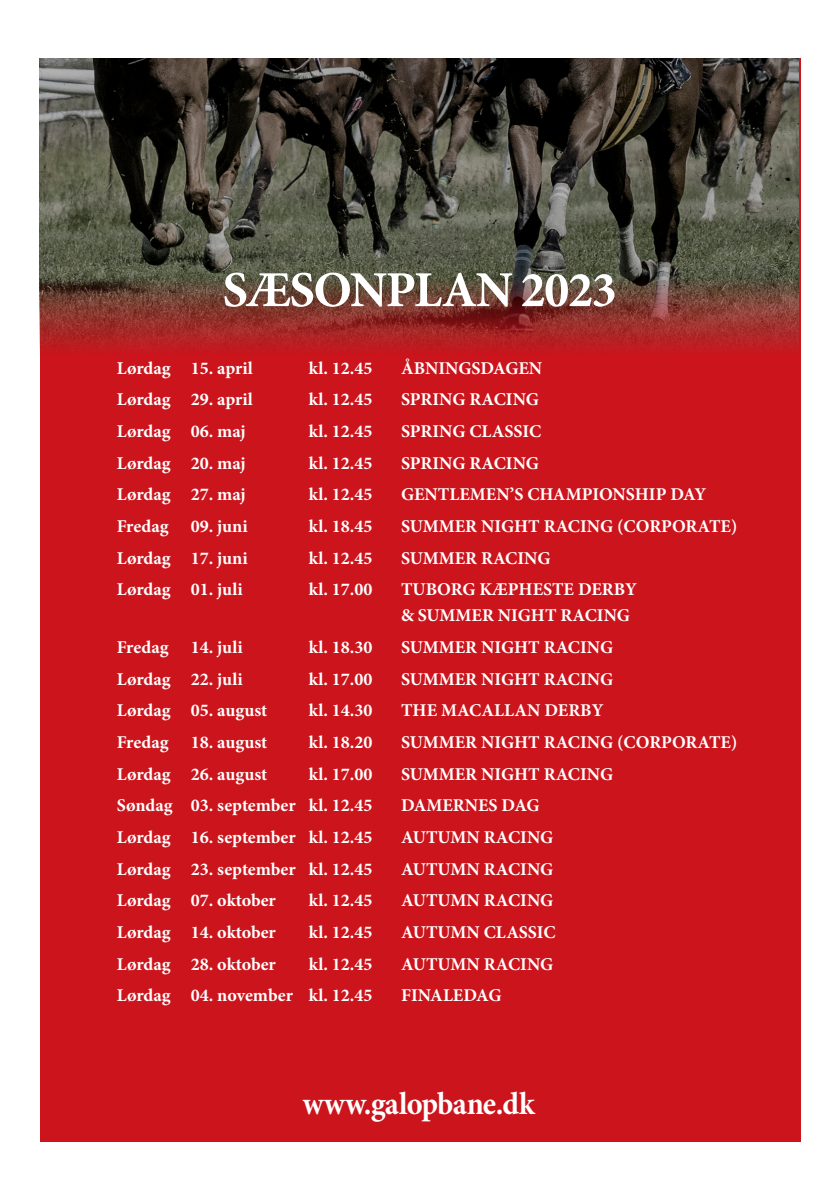
<style>
.page{position:relative;width:840px;height:1191px;background:#fff}
.page>*{position:absolute;margin:0;border:0;box-sizing:border-box;transform-origin:0 0}
.t1{font:700 50.4px "Minion Pro";letter-spacing:-.03em;color:#fff}
.Brød{font:700 32px "Minion Pro";letter-spacing:-.025em;color:#fff;scale:.95 1}
.Normal__Web{font:700 18px/26px "Minion Pro";color:#fff}
</style>
<div class="page">
<div style="left:40px;top:58px;width:760px;height:1083px;background:#cb141c"></div>
<img style="left:39px;top:58px;width:759px;height:293px">
<p class="t1" style="left:222px;top:254px;width:395px">SÆSONPLAN 2023</p>
<p class="Normal__Web" style="left:117px;top:354px;width:138px">Lørdag 15. april</p>
<p class="Normal__Web" style="left:309px;top:354px;width:65px">kl. 12.45</p>
<p class="Normal__Web" style="left:401px;top:354px;width:143px">ÅBNINGSDAGEN</p>
<p class="Normal__Web" style="left:117px;top:386px;width:138px">Lørdag 29. april</p>
<p class="Normal__Web" style="left:309px;top:386px;width:65px">kl. 12.45</p>
<p class="Normal__Web" style="left:401px;top:386px;width:139px">SPRING RACING</p>
<p class="Normal__Web" style="left:117px;top:418px;width:130px">Lørdag 06. maj</p>
<p class="Normal__Web" style="left:309px;top:418px;width:65px">kl. 12.45</p>
<p class="Normal__Web" style="left:401px;top:418px;width:142px">SPRING CLASSIC</p>
<p class="Normal__Web" style="left:117px;top:449px;width:130px">Lørdag 20. maj</p>
<p class="Normal__Web" style="left:309px;top:449px;width:65px">kl. 12.45</p>
<p class="Normal__Web" style="left:401px;top:449px;width:139px">SPRING RACING</p>
<p class="Normal__Web" style="left:117px;top:481px;width:130px">Lørdag 27. maj</p>
<p class="Normal__Web" style="left:309px;top:481px;width:65px">kl. 12.45</p>
<p class="Normal__Web" style="left:401px;top:481px;width:306px">GENTLEMEN’S CHAMPIONSHIP DAY</p>
<p class="Normal__Web" style="left:117px;top:513px;width:132px">Fredag 09. juni</p>
<p class="Normal__Web" style="left:309px;top:513px;width:65px">kl. 18.45</p>
<p class="Normal__Web" style="left:401px;top:513px;width:338px">SUMMER NIGHT RACING (CORPORATE)</p>
<p class="Normal__Web" style="left:117px;top:544px;width:132px">Lørdag 17. juni</p>
<p class="Normal__Web" style="left:309px;top:544px;width:65px">kl. 12.45</p>
<p class="Normal__Web" style="left:401px;top:544px;width:151px">SUMMER RACING</p>
<p class="Normal__Web" style="left:117px;top:576px;width:127px">Lørdag 01. juli</p>
<p class="Normal__Web" style="left:309px;top:576px;width:65px">kl. 17.00</p>
<p class="Normal__Web" style="left:401px;top:576px;width:237px">TUBORG KÆPHESTE DERBY &amp; SUMMER NIGHT RACING</p>
<p class="Normal__Web" style="left:117px;top:634px;width:127px">Fredag 14. juli</p>
<p class="Normal__Web" style="left:309px;top:634px;width:65px">kl. 18.30</p>
<p class="Normal__Web" style="left:401px;top:634px;width:213px">SUMMER NIGHT RACING</p>
<p class="Normal__Web" style="left:117px;top:665px;width:127px">Lørdag 22. juli</p>
<p class="Normal__Web" style="left:309px;top:665px;width:65px">kl. 17.00</p>
<p class="Normal__Web" style="left:401px;top:665px;width:213px">SUMMER NIGHT RACING</p>
<p class="Normal__Web" style="left:117px;top:697px;width:152px">Lørdag 05. august</p>
<p class="Normal__Web" style="left:309px;top:697px;width:65px">kl. 14.30</p>
<p class="Normal__Web" style="left:401px;top:697px;width:204px">THE MACALLAN DERBY</p>
<p class="Normal__Web" style="left:117px;top:729px;width:152px">Fredag 18. august</p>
<p class="Normal__Web" style="left:309px;top:729px;width:65px">kl. 18.20</p>
<p class="Normal__Web" style="left:401px;top:729px;width:338px">SUMMER NIGHT RACING (CORPORATE)</p>
<p class="Normal__Web" style="left:117px;top:760px;width:152px">Lørdag 26. august</p>
<p class="Normal__Web" style="left:309px;top:760px;width:65px">kl. 17.00</p>
<p class="Normal__Web" style="left:401px;top:760px;width:213px">SUMMER NIGHT RACING</p>
<p class="Normal__Web" style="left:117px;top:792px;width:257px">Søndag 03. september kl. 12.45</p>
<p class="Normal__Web" style="left:401px;top:792px;width:140px">DAMERNES DAG</p>
<p class="Normal__Web" style="left:117px;top:824px;width:257px">Lørdag 16. september kl. 12.45</p>
<p class="Normal__Web" style="left:401px;top:824px;width:154px">AUTUMN RACING</p>
<p class="Normal__Web" style="left:117px;top:855px;width:257px">Lørdag 23. september kl. 12.45</p>
<p class="Normal__Web" style="left:401px;top:855px;width:154px">AUTUMN RACING</p>
<p class="Normal__Web" style="left:117px;top:887px;width:161px">Lørdag 07. oktober</p>
<p class="Normal__Web" style="left:309px;top:887px;width:65px">kl. 12.45</p>
<p class="Normal__Web" style="left:401px;top:887px;width:154px">AUTUMN RACING</p>
<p class="Normal__Web" style="left:117px;top:919px;width:161px">Lørdag 14. oktober</p>
<p class="Normal__Web" style="left:309px;top:919px;width:65px">kl. 12.45</p>
<p class="Normal__Web" style="left:401px;top:919px;width:156px">AUTUMN CLASSIC</p>
<p class="Normal__Web" style="left:117px;top:950px;width:161px">Lørdag 28. oktober</p>
<p class="Normal__Web" style="left:309px;top:950px;width:65px">kl. 12.45</p>
<p class="Normal__Web" style="left:401px;top:950px;width:154px">AUTUMN RACING</p>
<p class="Normal__Web" style="left:117px;top:982px;width:257px">Lørdag 04. november kl. 12.45</p>
<p class="Normal__Web" style="left:401px;top:982px;width:102px">FINALEDAG</p>
<p class="Brød" style="left:302px;top:1081px;width:245px">www.galopbane.dk</p>
</div>
